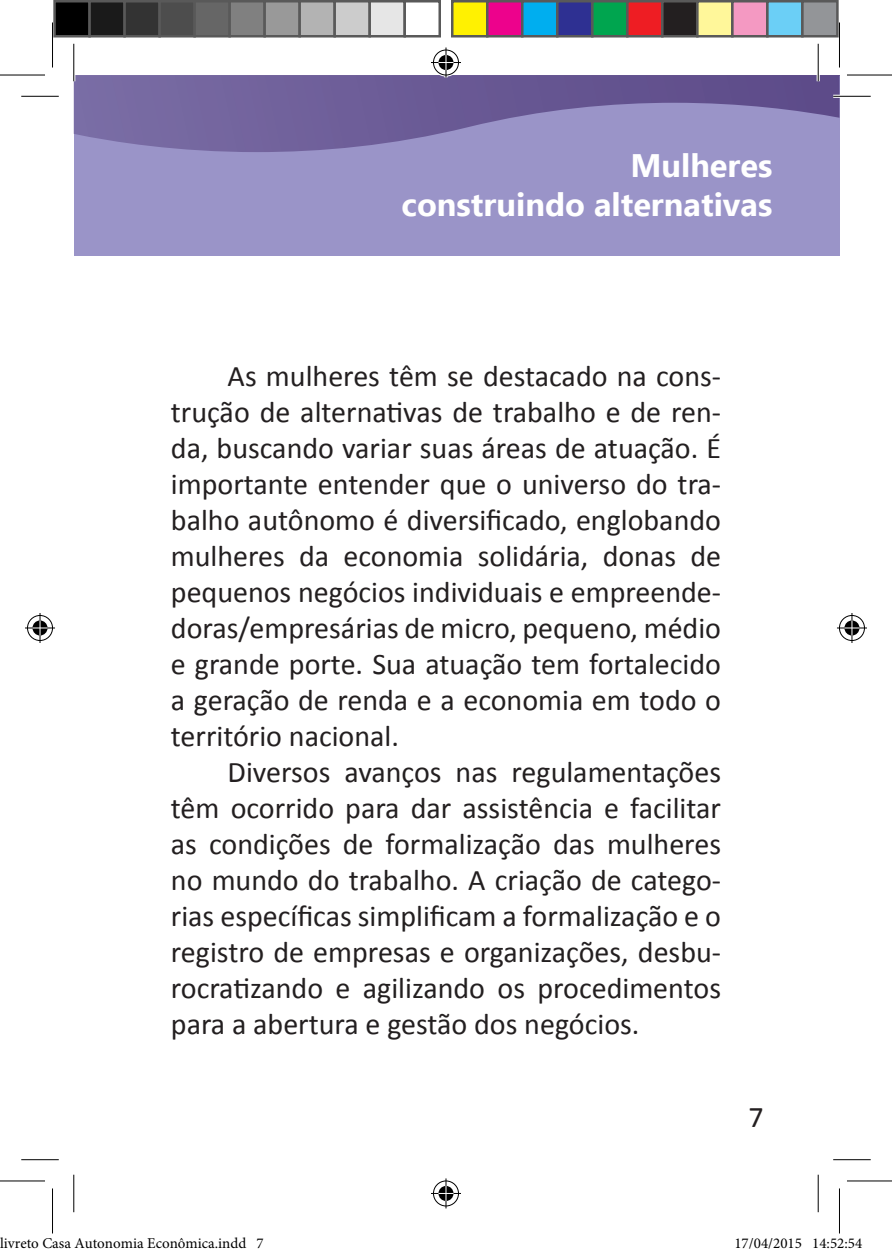
<style>
.page{position:relative;width:892px;height:1256px;background:#fff}
.page>*{position:absolute;margin:0;border:0;box-sizing:border-box;transform-origin:0 0}
.t1{font:700 32.5px/39px "Ebrima";color:#fff;text-align:right}
.t2{font:30px/36px "Calibri";color:#231f20;text-align:justify}
.t3{font:15px "Minion Pro";color:#000}
</style>
<div class="page">
<div style="left:74px;top:75px;width:765px;height:181px;background:#9a94c8"></div>
<img style="left:74px;top:75px;width:765px;height:77px">
<hr style="left:833px;top:95px;width:37px;height:3px;background:#fff">
<hr style="left:72px;top:44px;width:3px;height:37px;background:#fff">
<hr style="left:816px;top:44px;width:3px;height:37px;background:#fff">
<hr style="left:21px;top:96px;width:38px;height:1px;background:#000">
<hr style="left:833px;top:96px;width:37px;height:1px;background:#000">
<hr style="left:21px;top:1159px;width:38px;height:1px;background:#000">
<hr style="left:833px;top:1159px;width:37px;height:1px;background:#000">
<hr style="left:73px;top:44px;width:1px;height:37px;background:#000">
<hr style="left:73px;top:1174px;width:1px;height:38px;background:#000">
<hr style="left:817px;top:44px;width:1px;height:37px;background:#000">
<hr style="left:817px;top:1174px;width:1px;height:38px;background:#000">
<svg style="left:0;top:74px;width:45px;height:1px"></svg>
<svg style="left:847px;top:74px;width:45px;height:1px"></svg>
<hr style="left:0;top:75px;width:45px;height:1px;background:#000">
<hr style="left:847px;top:75px;width:45px;height:1px;background:#000">
<hr style="left:0;top:1180px;width:45px;height:1px;background:#000">
<hr style="left:847px;top:1180px;width:45px;height:1px;background:#000">
<hr style="left:52px;top:22px;width:1px;height:45px;background:#000">
<hr style="left:52px;top:1188px;width:1px;height:45px;background:#000">
<hr style="left:839px;top:22px;width:1px;height:45px;background:#000">
<hr style="left:839px;top:1188px;width:1px;height:45px;background:#000">
<div style="left:432px;top:48px;width:28px;height:29px;border:3px solid #fff;border-radius:50%"></div>
<hr style="left:431px;top:61px;width:30px;height:3px;background:#fff">
<hr style="left:444px;top:48px;width:3px;height:30px;background:#fff">
<div style="left:437px;top:53px;width:18px;height:19px;border:3px solid #fff;border-radius:50%"></div>
<div style="left:433px;top:50px;width:26px;height:25px;border:1px solid #000;border-radius:50%"></div>
<hr style="left:431px;top:62px;width:30px;height:1px;background:#000">
<hr style="left:445px;top:48px;width:1px;height:30px;background:#000">
<svg style="left:438px;top:55px;width:15px;height:15px"></svg>
<div style="left:432px;top:1179px;width:28px;height:28px;border:3px solid #fff;border-radius:50%"></div>
<hr style="left:431px;top:1191px;width:30px;height:4px;background:#fff">
<hr style="left:444px;top:1178px;width:3px;height:30px;background:#fff">
<div style="left:437px;top:1184px;width:18px;height:18px;border:3px solid #fff;border-radius:50%"></div>
<div style="left:433px;top:1180px;width:26px;height:26px;border:1px solid #000;border-radius:50%"></div>
<hr style="left:431px;top:1193px;width:30px;height:1px;background:#000">
<hr style="left:445px;top:1178px;width:1px;height:30px;background:#000">
<svg style="left:438px;top:1185px;width:15px;height:15px"></svg>
<div style="left:26px;top:614px;width:28px;height:28px;border:3px solid #fff;border-radius:50%"></div>
<hr style="left:25px;top:626px;width:30px;height:3px;background:#fff">
<svg style="left:38px;top:613px;width:4px;height:30px"></svg>
<div style="left:31px;top:619px;width:18px;height:18px;border:3px solid #fff;border-radius:50%"></div>
<div style="left:27px;top:615px;width:26px;height:26px;border:1px solid #000;border-radius:50%"></div>
<hr style="left:25px;top:627px;width:30px;height:1px;background:#000">
<hr style="left:40px;top:613px;width:1px;height:30px;background:#000">
<svg style="left:33px;top:620px;width:15px;height:15px"></svg>
<div style="left:838px;top:614px;width:28px;height:28px;border:3px solid #fff;border-radius:50%"></div>
<hr style="left:837px;top:626px;width:30px;height:3px;background:#fff">
<hr style="left:850px;top:613px;width:3px;height:30px;background:#fff">
<div style="left:843px;top:619px;width:18px;height:18px;border:3px solid #fff;border-radius:50%"></div>
<div style="left:839px;top:615px;width:25px;height:26px;border:1px solid #000;border-radius:50%"></div>
<hr style="left:837px;top:627px;width:30px;height:1px;background:#000">
<hr style="left:851px;top:613px;width:1px;height:30px;background:#000">
<svg style="left:844px;top:620px;width:15px;height:15px"></svg>
<div style="left:55px;top:1px;width:35px;height:35px;background:#000"></div>
<div style="left:53px;top:0;width:38px;height:38px;border:2px solid #595959"></div>
<div style="left:90px;top:1px;width:35px;height:35px;background:#1a1a1a"></div>
<div style="left:88px;top:0;width:38px;height:38px;border:2px solid #595959"></div>
<div style="left:125px;top:1px;width:35px;height:35px;background:#333"></div>
<div style="left:123px;top:0;width:38px;height:38px;border:2px solid #595959"></div>
<div style="left:160px;top:1px;width:35px;height:35px;background:#4d4d4d"></div>
<div style="left:158px;top:0;width:38px;height:38px;border:2px solid #595959"></div>
<div style="left:195px;top:1px;width:35px;height:35px;background:#666"></div>
<div style="left:193px;top:0;width:38px;height:38px;border:2px solid #595959"></div>
<div style="left:230px;top:1px;width:35px;height:35px;background:#808080"></div>
<div style="left:228px;top:0;width:38px;height:38px;border:2px solid #595959"></div>
<div style="left:265px;top:1px;width:35px;height:35px;background:#999"></div>
<div style="left:263px;top:0;width:38px;height:38px;border:2px solid #595959"></div>
<div style="left:300px;top:1px;width:35px;height:35px;background:#b3b3b3"></div>
<div style="left:298px;top:0;width:38px;height:38px;border:2px solid #595959"></div>
<div style="left:335px;top:1px;width:35px;height:35px;background:#ccc"></div>
<div style="left:333px;top:0;width:38px;height:38px;border:2px solid #595959"></div>
<div style="left:370px;top:1px;width:35px;height:35px;background:#e6e6e6"></div>
<div style="left:368px;top:0;width:38px;height:38px;border:2px solid #595959"></div>
<div style="left:403px;top:0;width:38px;height:38px;border:2px solid #595959"></div>
<div style="left:452px;top:1px;width:35px;height:35px;background:#fff101"></div>
<div style="left:451px;top:0;width:37px;height:38px;border:2px solid #595959"></div>
<div style="left:487px;top:1px;width:35px;height:35px;background:#ed028c"></div>
<div style="left:486px;top:0;width:37px;height:38px;border:2px solid #595959"></div>
<div style="left:522px;top:1px;width:35px;height:35px;background:#00aeef"></div>
<div style="left:521px;top:0;width:37px;height:38px;border:2px solid #595959"></div>
<div style="left:557px;top:1px;width:35px;height:35px;background:#2e3092"></div>
<div style="left:556px;top:0;width:37px;height:38px;border:2px solid #595959"></div>
<div style="left:592px;top:1px;width:35px;height:35px;background:#00a54f"></div>
<div style="left:591px;top:0;width:37px;height:38px;border:2px solid #595959"></div>
<div style="left:627px;top:1px;width:35px;height:35px;background:#ee1d23"></div>
<div style="left:626px;top:0;width:37px;height:38px;border:2px solid #595959"></div>
<div style="left:662px;top:1px;width:35px;height:35px;background:#231f20"></div>
<div style="left:661px;top:0;width:37px;height:38px;border:2px solid #595959"></div>
<div style="left:697px;top:1px;width:35px;height:35px;background:#fff79a"></div>
<div style="left:696px;top:0;width:37px;height:38px;border:2px solid #595959"></div>
<div style="left:732px;top:1px;width:35px;height:35px;background:#f499c2"></div>
<div style="left:731px;top:0;width:37px;height:38px;border:2px solid #595959"></div>
<div style="left:767px;top:1px;width:35px;height:35px;background:#6bcff6"></div>
<div style="left:766px;top:0;width:37px;height:38px;border:2px solid #595959"></div>
<div style="left:802px;top:1px;width:35px;height:35px;background:#939598"></div>
<div style="left:801px;top:0;width:37px;height:38px;border:2px solid #595959"></div>
<div style="left:754px;top:1238px;width:7px;height:11px;border:1px solid #fff;border-radius:50%"></div>
<div style="left:755px;top:1238px;width:4px;height:10px;border:1px solid #fff;border-radius:50%"></div>
<div style="left:780px;top:1238px;width:7px;height:11px;border:1px solid #fff;border-radius:50%"></div>
<div style="left:781px;top:1238px;width:5px;height:10px;border:1px solid #fff;border-radius:50%"></div>
<p class="t1" style="left:401px;top:148px;width:372px">Mulheres<br>construindo alternativas</p>
<p class="t2" style="left:171px;top:358px;width:551px;text-indent:57px">As mulheres têm se destacado na cons&shy;trução de alternativas de trabalho e de ren&shy;da, buscando variar suas áreas de atuação. É importante entender que o universo do tra&shy;balho autônomo é diversificado, englobando mulheres da economia solidária, donas de pequenos negócios individuais e empreende&shy;doras/empresárias de micro, pequeno, médio e grande porte. Sua atuação tem fortalecido a geração de renda e a economia em todo o território nacional.</p>
<p class="t2" style="left:171px;top:754px;width:551px;text-indent:57px">Diversos avanços nas regulamentações têm ocorrido para dar assistência e facilitar as condições de formalização das mulheres no mundo do trabalho. A criação de catego&shy;rias específicas simplificam a formalização e o registro de empresas e organizações, desbu&shy;rocratizando e agilizando os procedimentos para a abertura e gestão dos negócios.</p>
<p class="t2" style="left:748px;top:1098px;width:17px">7</p>
<p class="t3" style="left:0;top:1233px;width:265px">livreto Casa Autonomia Econômica.indd 7</p>
<p class="t3" style="left:734px;top:1233px;width:129px">17/04/2015 14:52:54</p>
</div>
